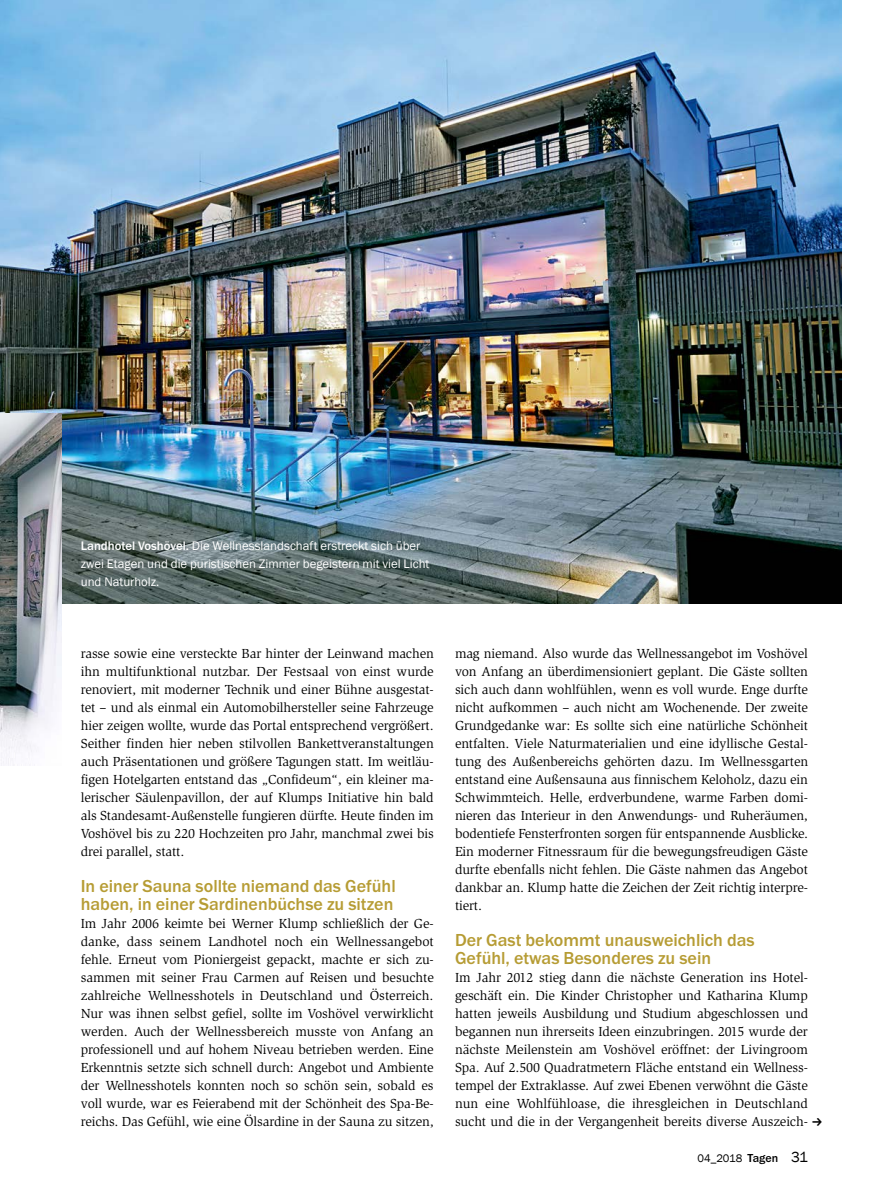
<style>
.page{position:relative;width:893px;height:1191px;background:#fff}
.page>*{position:absolute;margin:0;border:0;box-sizing:border-box;transform-origin:0 0}
.t1{font:500 18px/18px "Franklin Goth EF";color:#b69c34}
.t2{font:13.5px/18px "Slimbach Std";letter-spacing:-.01em;color:#000;text-align:justify}
.t3{font:12.75px/18px "Franklin Gothic";color:#fff}
.t4{font:11.25px "Franklin Gothic";letter-spacing:-.005em;color:#000}
.s1{font-family:"Franklin Goth EF";font-weight:500}
.s2{font-family:"Franklin Goth EF";font-weight:500;font-size:12px}
.s3{font-size:15px}
</style>
<div class="page">
<img style="left:0;top:0;width:842px;height:604px">
<img style="left:0;top:414px;width:62px;height:352px">
<p class="t3" style="left:81px;top:537px;width:350px"><span class="s1">Landhotel Voshövel.</span> Die Wellnesslandschaft erstreckt sich über zwei Etagen und die puristischen Zimmer begeistern mit viel Licht und Naturholz.</p>
<p class="t2" style="left:81px;top:644px;width:354px">rasse sowie eine versteckte Bar hinter der Leinwand machen ihn multifunktional nutzbar. Der Festsaal von einst wurde renoviert, mit moderner Technik und einer Bühne ausgestat&shy;tet – und als einmal ein Automobilhersteller seine Fahrzeuge hier zeigen wollte, wurde das Portal entsprechend vergrößert.<br>Seither finden hier neben stilvollen Bankettveranstaltungen auch Präsentationen und größere Tagungen statt. Im weitläu&shy;figen Hotelgarten entstand das „Confideum“, ein kleiner ma&shy;lerischer Säulenpavillon, der auf Klumps Initiative hin bald als Standesamt-Außenstelle fungieren dürfte. Heute finden im Voshövel bis zu 220 Hochzeiten pro Jahr, manchmal zwei bis drei parallel, statt.</p>
<h1 class="t1" style="left:81px;top:877px;width:316px">In einer Sauna sollte niemand das Gefühl haben, in einer Sardinenbüchse zu sitzen</h1>
<p class="t2" style="left:81px;top:914px;width:355px">Im Jahr 2006 keimte bei Werner Klump schließlich der Ge&shy;danke, dass seinem Landhotel noch ein Wellnessangebot fehle. Erneut vom Pioniergeist gepackt, machte er sich zu&shy;sammen mit seiner Frau Carmen auf Reisen und besuchte zahlreiche Wellnesshotels in Deutschland und Österreich.<br>Nur was ihnen selbst gefiel, sollte im Voshövel verwirklicht werden. Auch der Wellnessbereich musste von Anfang an professionell und auf hohem Niveau betrieben werden. Eine Erkenntnis setzte sich schnell durch: Angebot und Ambiente der Wellnesshotels konnten noch so schön sein, sobald es voll wurde, war es Feierabend mit der Schönheit des Spa-Be&shy;reichs. Das Gefühl, wie eine Ölsardine in der Sauna zu sitzen,</p>
<p class="t2" style="left:455px;top:644px;width:355px">mag niemand. Also wurde das Wellnessangebot im Voshövel von Anfang an überdimensioniert geplant. Die Gäste sollten sich auch dann wohlfühlen, wenn es voll wurde. Enge durfte nicht aufkommen – auch nicht am Wochenende. Der zweite Grundgedanke war: Es sollte sich eine natürliche Schönheit entfalten. Viele Naturmaterialien und eine idyllische Gestal&shy;tung des Außenbereichs gehörten dazu. Im Wellnessgarten entstand eine Außensauna aus finnischem Keloholz, dazu ein Schwimmteich. Helle, erdverbundene, warme Farben domi&shy;nieren das Interieur in den Anwendungs- und Ruheräumen, bodentiefe Fensterfronten sorgen für entspannende Ausblicke.<br>Ein moderner Fitnessraum für die bewegungsfreudigen Gäste durfte ebenfalls nicht fehlen. Die Gäste nahmen das Angebot dankbar an. Klump hatte die Zeichen der Zeit richtig interpre&shy;tiert.</p>
<h1 class="t1" style="left:455px;top:931px;width:301px">Der Gast bekommt unausweichlich das<br>Gefühl, etwas Besonderes zu sein</h1>
<p class="t2" style="left:455px;top:968px;width:355px">Im Jahr 2012 stieg dann die nächste Generation ins Hotel&shy;geschäft ein. Die Kinder Christopher und Katharina Klump hatten jeweils Ausbildung und Studium abgeschlossen und begannen nun ihrerseits Ideen einzubringen. 2015 wurde der nächste Meilenstein am Voshövel eröffnet: der Livingroom Spa. Auf 2.500 Quadratmetern Fläche entstand ein Wellness&shy;tempel der Extraklasse. Auf zwei Ebenen verwöhnt die Gäste nun eine Wohlfühloase, die ihresgleichen in Deutschland sucht und die in der Vergangenheit bereits diverse Auszeich-</p>
<p class="t4" style="left:698px;top:1151px;width:112px">04_2018 <span class="s2">Tagen</span> <span class="s3">31</span></p>
</div>
